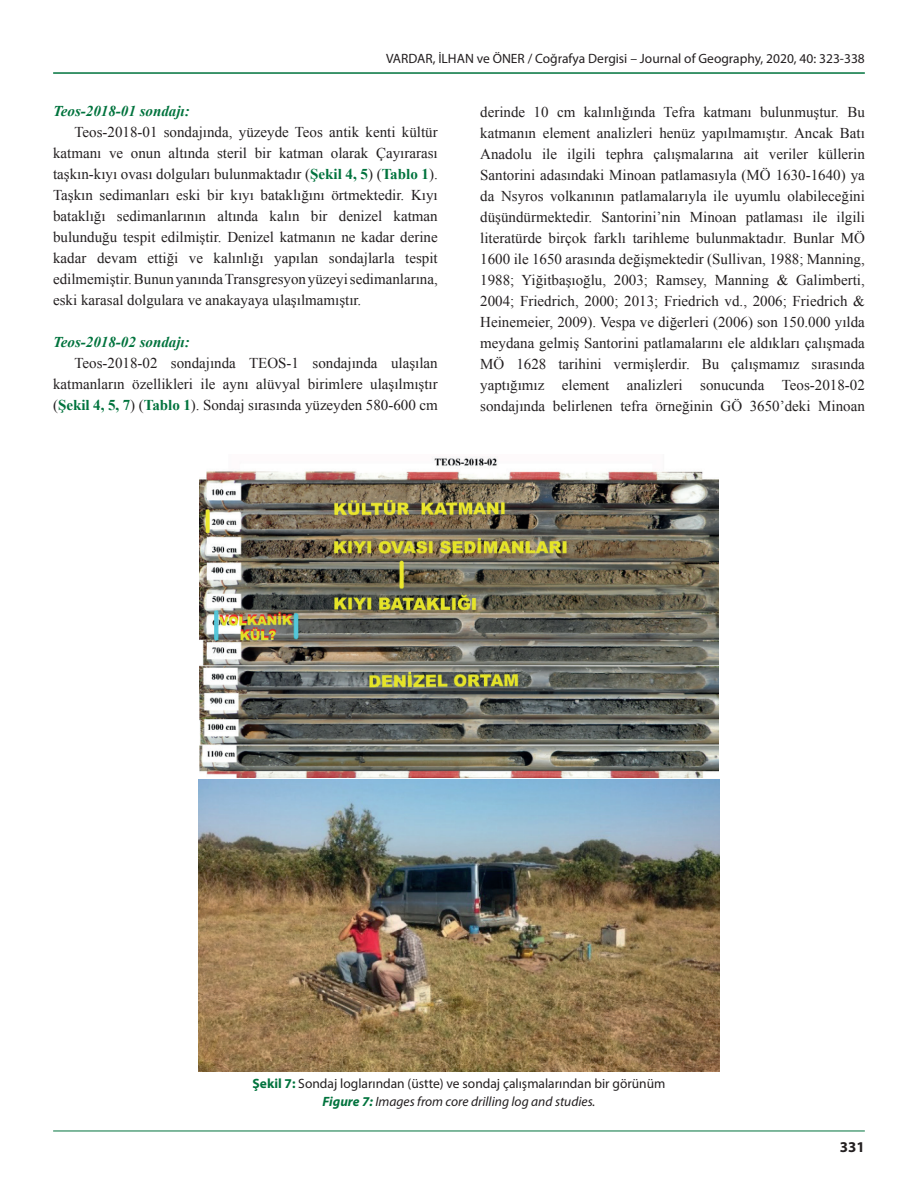
<style>
.page{position:relative;width:918px;height:1188px;background:#fff}
.page>*{position:absolute;margin:0;border:0;box-sizing:border-box;transform-origin:0 0}
.t1{font:15px/21px "Times New Roman";color:#231f20;text-align:justify}
.t2{font:italic 700 15px "Times New Roman";color:#00733d}
.t3{font:700 15px "Myriad Pro";color:#231f20}
.t4{font:13.5px/17.2px "Myriad Pro";color:#231f20;text-align:center}
.s1{font-weight:700;color:#00733d}
.s2{font-weight:700;font-style:italic;color:#00733d}
.s3{font-style:italic}
</style>
<div class="page">
<hr style="left:53px;top:72px;width:812px;height:2px;background:#00733d">
<hr style="left:53px;top:1131px;width:812px;height:1px;background:#00733d">
<img style="left:200px;top:457px;width:518px;height:320px">
<img style="left:198px;top:779px;width:522px;height:293px">
<p class="t4" style="left:386px;top:50px;width:480px">VARDAR, İLHAN ve ÖNER / Coğrafya Dergisi – Journal of Geography, 2020, 40: 323-338</p>
<p class="t2" style="left:53px;top:101px;width:138px">Teos-2018-01 sondajı:</p>
<p class="t1" style="left:53px;top:122px;width:386px;text-indent:21px">Teos-2018-01 sondajında, yüzeyde Teos antik kenti kültür katmanı ve onun altında steril bir katman olarak Çayırarası taşkın-kıyı ovası dolguları bulunmaktadır (<span class="s1">Şekil 4, 5</span>) (<span class="s1">Tablo 1</span>).<br>Taşkın sedimanları eski bir kıyı bataklığını örtmektedir. Kıyı bataklığı sedimanlarının altında kalın bir denizel katman bulunduğu tespit edilmiştir. Denizel katmanın ne kadar derine kadar devam ettiği ve kalınlığı yapılan sondajlarla tespit edilmemiştir. Bunun yanında Transgresyon yüzeyi sedimanlarına, eski karasal dolgulara ve anakayaya ulaşılmamıştır.</p>
<p class="t2" style="left:53px;top:332px;width:138px">Teos-2018-02 sondajı:</p>
<p class="t1" style="left:53px;top:353px;width:386px;text-indent:21px">Teos-2018-02 sondajında TEOS-1 sondajında ulaşılan katmanların özellikleri ile aynı alüvyal birimlere ulaşılmıştır (<span class="s1">Şekil 4, 5, 7</span>) (<span class="s1">Tablo 1</span>). Sondaj sırasında yüzeyden 580-600 cm</p>
<p class="t1" style="left:480px;top:101px;width:386px">derinde 10 cm kalınlığında Tefra katmanı bulunmuştur. Bu katmanın element analizleri henüz yapılmamıştır. Ancak Batı Anadolu ile ilgili tephra çalışmalarına ait veriler küllerin Santorini adasındaki Minoan patlamasıyla (MÖ 1630-1640) ya da Nsyros volkanının patlamalarıyla ile uyumlu olabileceğini düşündürmektedir. Santorini’nin Minoan patlaması ile ilgili literatürde birçok farklı tarihleme bulunmaktadır. Bunlar MÖ 1600 ile 1650 arasında değişmektedir (Sullivan, 1988; Manning, 1988; Yiğitbaşıoğlu, 2003; Ramsey, Manning &amp; Galimberti, 2004; Friedrich, 2000; 2013; Friedrich vd., 2006; Friedrich &amp; Heinemeier, 2009). Vespa ve diğerleri (2006) son 150.000 yılda meydana gelmiş Santorini patlamalarını ele aldıkları çalışmada MÖ 1628 tarihini vermişlerdir. Bu çalışmamız sırasında yaptığımız element analizleri sonucunda Teos-2018-02 sondajında belirlenen tefra örneğinin GÖ 3650’deki Minoan</p>
<p class="t4" style="left:252px;top:1075px;width:415px"><span class="s1">Şekil 7:</span> Sondaj loglarından (üstte) ve sondaj çalışmalarından bir görünüm<br><span class="s2">Figure 7:</span> <span class="s3">Images from core drilling log and studies.</span></p>
<p class="t3" style="left:840px;top:1137px;width:26px">331</p>
</div>
